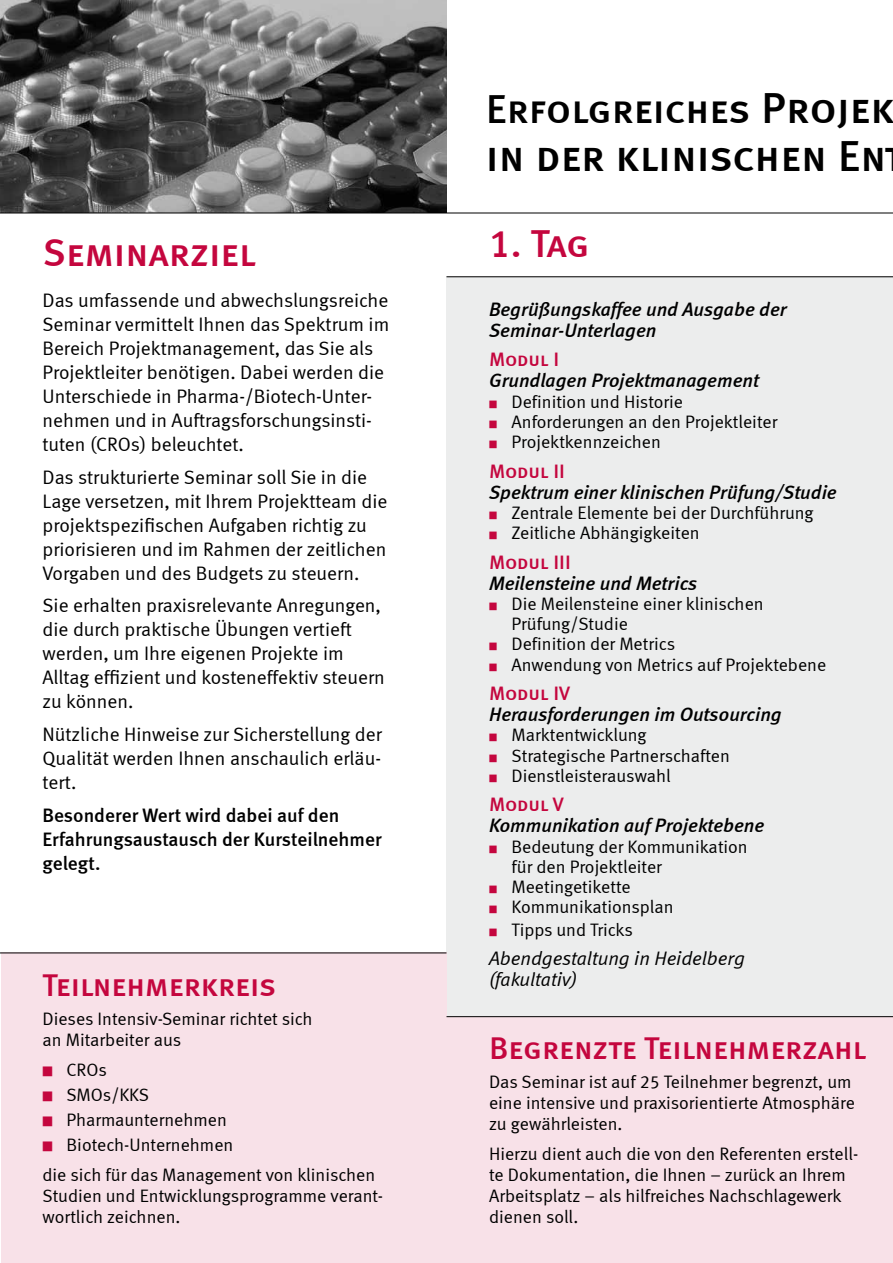
<style>
.page{position:relative;width:893px;height:1263px;background:#fff}
.page>*{position:absolute;margin:0;border:0;box-sizing:border-box;transform-origin:0 0}
.t1{font:43.5px "Meta Medium LF Caps";color:#000}
.t2{font:40.5px "Meta Medium LF Caps";color:#000}
.t3{font:39px "Meta Medium LF Caps";color:#c4063e}
.t4{font:31.5px "Meta Medium LF Caps";color:#c4063e}
.t5{font:19.5px/24px "Meta Normal LF";color:#000}
.t6{font:italic 19.5px/21px "Meta Medium LF";color:#000}
.t7{font:19.5px/24px "Meta Medium LF";color:#000}
.t8{font:italic 19.5px/21px "Meta Normal LF";color:#000}
.t9{font:19.5px "Meta Medium LF Caps";letter-spacing:-.005em;color:#c4063e}
.t10{font:18px/21px "Meta Normal LF";color:#000}
.s1{font-size:43.5px}
.s2{color:#c4063e}
</style>
<div class="page">
<div style="left:446px;top:276px;width:447px;height:740px;background:#eceded"></div>
<img style="left:0;top:0;width:446px;height:212px">
<div style="left:446px;top:1017px;width:447px;height:246px;background:#f8e1e8"></div>
<div style="left:1px;top:952px;width:445px;height:311px;background:#f8e1e8"></div>
<hr style="left:0;top:213px;width:893px;height:1px;background:#000">
<hr style="left:0;top:952px;width:446px;height:1px;background:#000">
<hr style="left:446px;top:1016px;width:447px;height:1px;background:#000">
<hr style="left:446px;top:276px;width:447px;height:1px;background:#000">
<h2 class="t2" style="left:486px;top:86px;width:410px">Erfolgreiches <span class="s1">Projek</span></h2>
<h1 class="t1" style="left:486px;top:131px;width:402px">in der klinischen En</h1>
<h3 class="t3" style="left:43px;top:230px;width:215px">Seminarziel</h3>
<h3 class="t3" style="left:489px;top:221px;width:102px">1. Tag</h3>
<p class="t5" style="left:43px;top:288px;width:348px">Das umfassende und abwechslungsreiche Seminar vermittelt Ihnen das Spektrum im Bereich Projektmanagement, das Sie als Projektleiter benötigen. Dabei werden die Unterschiede in Pharma-/Biotech-Unter&shy;nehmen und in Auftragsforschungsinsti&shy;tuten (CROs) beleuchtet.</p>
<p class="t5" style="left:43px;top:465px;width:346px">Das strukturierte Seminar soll Sie in die Lage versetzen, mit Ihrem Projektteam die projektspezifischen Aufgaben richtig zu priorisieren und im Rahmen der zeitlichen Vorgaben und des Budgets zu steuern.</p>
<p class="t5" style="left:43px;top:593px;width:344px">Sie erhalten praxisrelevante Anregungen, die durch praktische Übungen vertieft werden, um Ihre eigenen Projekte im Alltag effizient und kosteneffektiv steuern zu können.</p>
<p class="t5" style="left:43px;top:722px;width:341px;text-align:justify">Nützliche Hinweise zur Sicherstellung der Qualität werden Ihnen anschaulich erläu&shy;tert.</p>
<p class="t7" style="left:43px;top:802px;width:341px">Besonderer Wert wird dabei auf den<br>Erfahrungsaustausch der Kursteilnehmer gelegt.</p>
<h3 class="t4" style="left:43px;top:966px;width:235px">Teilnehmerkreis</h3>
<p class="t10" style="left:43px;top:1008px;width:272px">Dieses Intensiv-Seminar richtet sich an Mitarbeiter aus</p>
<p class="t10" style="left:43px;top:1059px;width:66px"><span class="s2">■</span> CROs</p>
<p class="t10" style="left:43px;top:1084px;width:108px"><span class="s2">■</span> SMOs/KKS</p>
<p class="t10" style="left:43px;top:1109px;width:186px"><span class="s2">■</span> Pharmaunternehmen</p>
<p class="t10" style="left:43px;top:1130px;width:334px;line-height:29.5px"><span class="s2">■</span> Biotech-Unternehmen<br>die sich für das Management von klinischen</p>
<p class="t10" style="left:43px;top:1185px;width:342px">Studien und Entwicklungsprogramme verant&shy;wortlich zeichnen.</p>
<p class="t6" style="left:489px;top:298px;width:299px">Begrüßungskaffee und Ausgabe der<br>Seminar-Unterlagen</p>
<p class="t9" style="left:489px;top:348px;width:72px">Modul I</p>
<p class="t6" style="left:489px;top:370px;width:271px">Grundlagen Projektmanagement</p>
<p class="t10" style="left:489px;top:391px;width:196px"><span class="s2">■</span> Definition und Historie</p>
<p class="t10" style="left:489px;top:411px;width:290px"><span class="s2">■</span> Anforderungen an den Projektleiter</p>
<p class="t10" style="left:489px;top:431px;width:173px"><span class="s2">■</span> Projektkennzeichen</p>
<p class="t9" style="left:489px;top:460px;width:77px">Modul II</p>
<p class="t6" style="left:489px;top:481px;width:349px">Spektrum einer klinischen Prüfung/Studie</p>
<p class="t10" style="left:489px;top:502px;width:326px"><span class="s2">■</span> Zentrale Elemente bei der Durchführung</p>
<p class="t10" style="left:489px;top:522px;width:212px"><span class="s2">■</span> Zeitliche Abhängigkeiten</p>
<p class="t9" style="left:489px;top:551px;width:83px">Modul III</p>
<p class="t6" style="left:489px;top:572px;width:210px">Meilensteine und Metrics</p>
<p class="t10" style="left:511px;top:593px;width:254px;line-height:20.2px;text-indent:-23px"><span class="s2">■</span> Die Meilensteine einer klinischen<br>Prüfung/Studie</p>
<p class="t10" style="left:489px;top:633px;width:188px"><span class="s2">■</span> Definition der Metrics</p>
<p class="t10" style="left:489px;top:654px;width:339px"><span class="s2">■</span> Anwendung von Metrics auf Projektebene</p>
<p class="t9" style="left:489px;top:682px;width:83px">Modul IV</p>
<p class="t6" style="left:489px;top:704px;width:294px">Herausforderungen im Outsourcing</p>
<p class="t10" style="left:489px;top:724px;width:159px"><span class="s2">■</span> Marktentwicklung</p>
<p class="t10" style="left:489px;top:745px;width:242px"><span class="s2">■</span> Strategische Partnerschaften</p>
<p class="t10" style="left:489px;top:765px;width:183px"><span class="s2">■</span> Dienstleisterauswahl</p>
<p class="t9" style="left:489px;top:793px;width:76px">Modul V</p>
<p class="t6" style="left:489px;top:815px;width:277px">Kommunikation auf Projektebene</p>
<p class="t10" style="left:511px;top:836px;width:238px;line-height:20.2px;text-indent:-23px"><span class="s2">■</span> Bedeutung der Kommunikation für den Projektleiter</p>
<p class="t10" style="left:489px;top:876px;width:143px"><span class="s2">■</span> Meetingetikette</p>
<p class="t10" style="left:489px;top:896px;width:186px"><span class="s2">■</span> Kommunikationsplan</p>
<p class="t10" style="left:489px;top:919px;width:145px"><span class="s2">■</span> Tipps und Tricks</p>
<p class="t8" style="left:489px;top:948px;width:257px">Abendgestaltung in Heidelberg (fakultativ)</p>
<h3 class="t4" style="left:489px;top:1029px;width:378px">Begrenzte Teilnehmerzahl</h3>
<p class="t10" style="left:489px;top:1071px;width:367px">Das Seminar ist auf 25 Teilnehmer begrenzt, um eine intensive und praxisorientierte Atmosphäre zu gewährleisten.</p>
<p class="t10" style="left:489px;top:1142px;width:371px">Hierzu dient auch die von den Referenten erstell&shy;te Dokumentation, die Ihnen – zurück an Ihrem Arbeitsplatz – als hilfreiches Nachschlagewerk dienen soll.</p>
</div>
